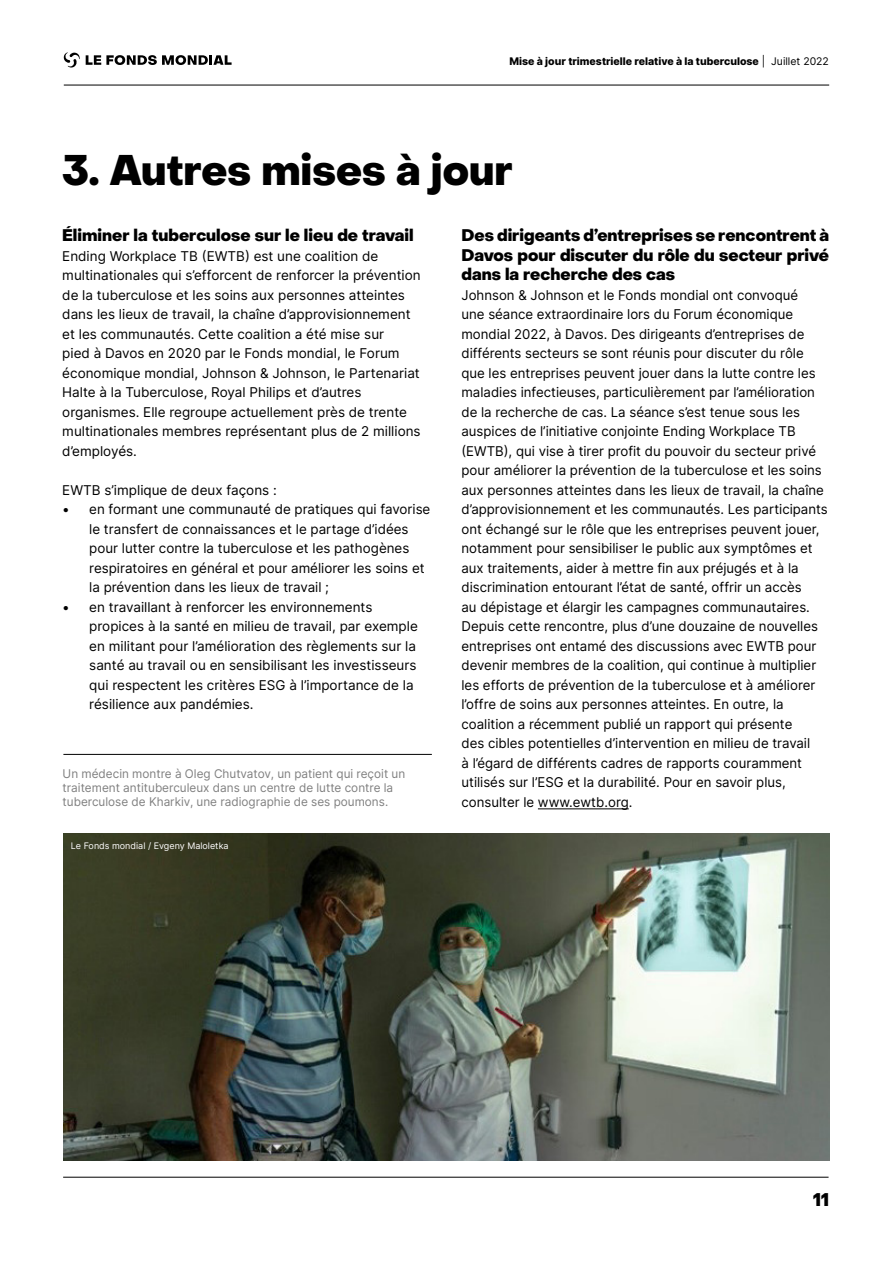
<style>
.page{position:relative;width:893px;height:1263px;background:#fff}
.page>*{position:absolute;margin:0;border:0;box-sizing:border-box;transform-origin:0 0}
.t1{font:800 42px "Object Sans";color:#000}
.t2{font:800 18px "Object Sans";color:#000}
.NEW_HEADING{font:800 16.5px/19.5px "Object Sans";color:#000;text-align:justify}
.NEW_BODY{font:13.5px/19.5px "Inter";color:#000}
.t3{font:12px/14.4px "Inter";color:#808080}
.t4{font:800 10.5px "Inter";color:#000}
.t5{font:9px "Inter";color:#fff}
.s1{font-weight:400}
</style>
<div class="page">
<hr style="left:64px;top:85px;width:765px;height:1px;background:#000">
<svg style="left:86px;top:55px;width:146px;height:10px"></svg>
<svg style="left:63px;top:52px;width:17px;height:16px"></svg>
<hr style="left:63px;top:1177px;width:765px;height:1px;background:#000">
<img style="left:63px;top:833px;width:766px;height:328px">
<hr style="left:63px;top:754px;width:369px;height:1px;background:#000">
<hr style="left:538px;top:808px;width:91px;height:1px;background:#000">
<p class="t4" style="left:509px;top:53px;width:321px">Mise à jour trimestrielle relative à la tuberculose <span class="s1">| Juillet 2022</span></p>
<p class="t1" style="left:62px;top:145px;width:452px">3. Autres mises à jour</p>
<p class="NEW_HEADING" style="left:62px;top:226px;width:353px">Éliminer la tuberculose sur le lieu de travail</p>
<p class="NEW_BODY" style="left:62px;top:246px;width:360px">Ending Workplace TB (EWTB) est une coalition de multinationales qui s’efforcent de renforcer la prévention de la tuberculose et les soins aux personnes atteintes dans les lieux de travail, la chaîne d’approvisionnement et les communautés. Cette coalition a été mise sur<br>pied à Davos en 2020 par le Fonds mondial, le Forum économique mondial, Johnson &amp; Johnson, le Partenariat Halte à la Tuberculose, Royal Philips et d’autres organismes. Elle regroupe actuellement près de trente multinationales membres représentant plus de 2 millions d’employés.</p>
<p class="NEW_BODY" style="left:62px;top:480px;width:216px">EWTB s’implique de deux façons :</p>
<p class="NEW_BODY" style="left:89px;top:499px;width:343px;text-indent:-27px">• en formant une communauté de pratiques qui favorise le transfert de connaissances et le partage d’idées pour lutter contre la tuberculose et les pathogènes respiratoires en général et pour améliorer les soins et la prévention dans les lieux de travail ;</p>
<p class="NEW_BODY" style="left:89px;top:597px;width:330px;text-indent:-27px">• en travaillant à renforcer les environnements propices à la santé en milieu de travail, par exemple en militant pour l’amélioration des règlements sur la santé au travail ou en sensibilisant les investisseurs qui respectent les critères ESG à l’importance de la résilience aux pandémies.</p>
<p class="NEW_HEADING" style="left:461px;top:226px;width:369px">Des dirigeants d’entreprises se rencontrent à Davos pour discuter du rôle du secteur privé dans la recherche des cas</p>
<p class="NEW_BODY" style="left:461px;top:285px;width:368px">Johnson &amp; Johnson et le Fonds mondial ont convoqué<br>une séance extraordinaire lors du Forum économique mondial 2022, à Davos. Des dirigeants d’entreprises de différents secteurs se sont réunis pour discuter du rôle que les entreprises peuvent jouer dans la lutte contre les maladies infectieuses, particulièrement par l’amélioration de la recherche de cas. La séance s’est tenue sous les auspices de l’initiative conjointe Ending Workplace TB (EWTB), qui vise à tirer profit du pouvoir du secteur privé pour améliorer la prévention de la tuberculose et les soins aux personnes atteintes dans les lieux de travail, la chaîne d’approvisionnement et les communautés. Les participants ont échangé sur le rôle que les entreprises peuvent jouer, notamment pour sensibiliser le public aux symptômes et aux traitements, aider à mettre fin aux préjugés et à la discrimination entourant l’état de santé, offrir un accès<br>au dépistage et élargir les campagnes communautaires.<br>Depuis cette rencontre, plus d’une douzaine de nouvelles entreprises ont entamé des discussions avec EWTB pour devenir membres de la coalition, qui continue à multiplier les efforts de prévention de la tuberculose et à améliorer l’offre de soins aux personnes atteintes. En outre, la coalition a récemment publié un rapport qui présente<br>des cibles potentielles d’intervention en milieu de travail<br>à l’égard de différents cadres de rapports couramment utilisés sur l’ESG et la durabilité. Pour en savoir plus, consulter le www.ewtb.org.</p>
<p class="t3" style="left:63px;top:766px;width:344px">Un médecin montre à Oleg Chutvatov, un patient qui reçoit un traitement antituberculeux dans un centre de lutte contre la tuberculose de Kharkiv, une radiographie de ses poumons.</p>
<p class="t5" style="left:71px;top:839px;width:159px">Le Fonds mondial / Evgeny Maloletka</p>
<h2 class="t2" style="left:813px;top:1188px;width:17px">11</h2>
</div>
